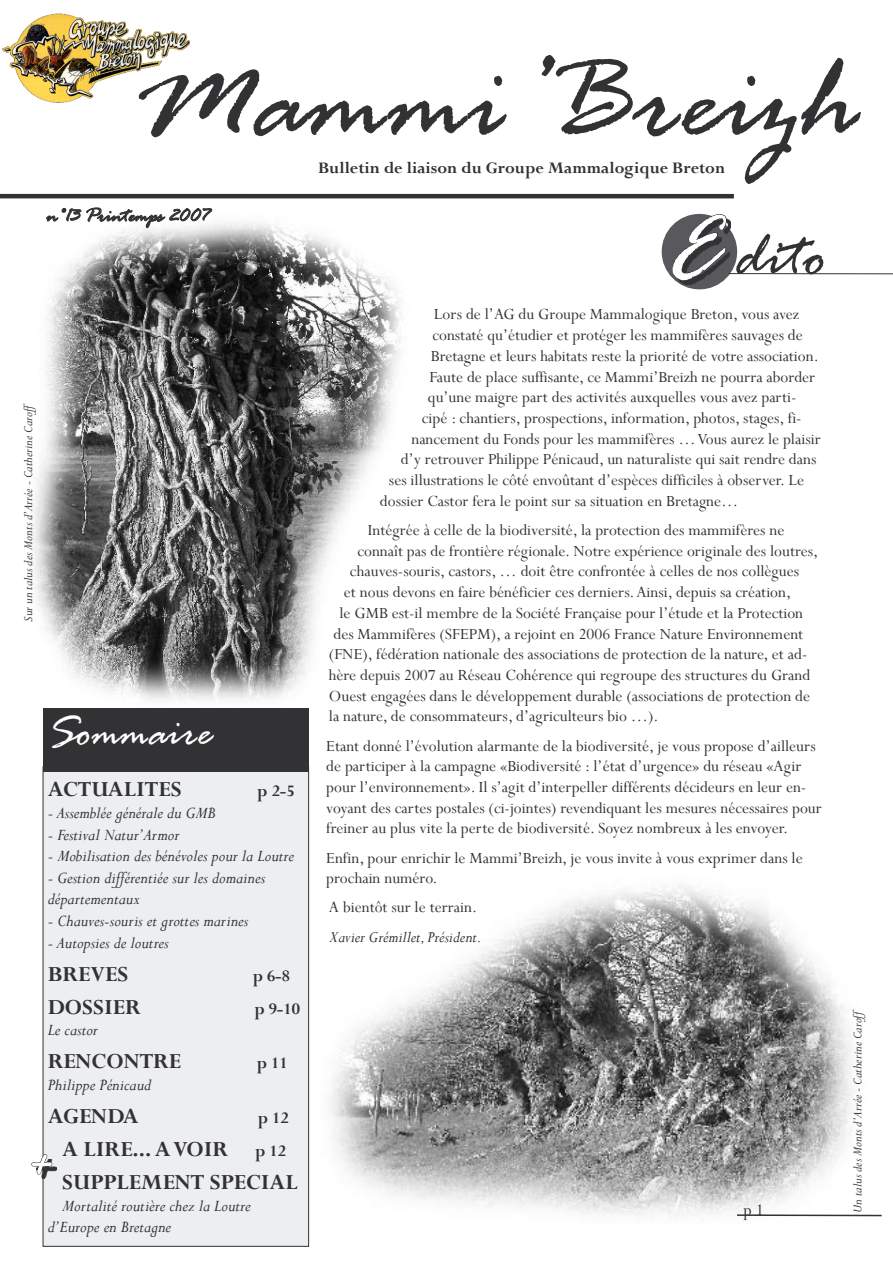
<style>
.page{position:relative;width:893px;height:1263px;background:#fff}
.page>*{position:absolute;margin:0;border:0;box-sizing:border-box;transform-origin:0 0}
.t1{font:italic 127.5px "Rage";color:#323235}
.t2{font:italic 97.5px "Rage";color:#fff}
.t3{font:italic 66px "Rage";color:#323235}
.t4{font:italic 54px "Rage";color:#fff}
.t5{font:italic 45px "Rage";color:#fff}
.Corps_de_texte{font:700 24px "Perpetua";color:#323235}
.t6{font:italic 21px "Rage";color:#323235}
.Corps_de_texte-2{font:italic 18px/21.6px "Perpetua";color:#323235}
.Corps_de_texte-3{font:700 18px "Perpetua";color:#323235}
.Pagination{font:18px "Perpetua";color:#323235}
.Corps_de_texte-4{font:17.25px/20.7px "Perpetua";color:#323235}
.Corps_de_texte-5{font:italic 17.25px "Perpetua";color:#323235}
.Auteurs_photos{font:italic 13.5px "Perpetua";color:#323235}
.s1{font-size:18px}
</style>
<div class="page">
<img style="left:2px;top:14px;width:188px;height:89px">
<img style="left:32px;top:221px;width:370px;height:480px">
<div style="left:43px;top:767px;width:266px;height:479px;background:#edeeef"></div>
<img style="left:330px;top:885px;width:538px;height:332px">
<hr style="left:0;top:194px;width:734px;height:4px;background:#323235">
<div style="left:662px;top:214px;width:75px;height:75px;background:#59585c;border-radius:50%"></div>
<svg style="left:676px;top:218px;width:55px;height:67px"></svg>
<svg style="left:672px;top:214px;width:55px;height:67px"></svg>
<hr style="left:729px;top:273px;width:164px;height:1px;background:#323235">
<svg style="left:46px;top:207px;width:167px;height:22px"></svg>
<hr style="left:737px;top:1214px;width:145px;height:2px;background:#323235">
<div style="left:43px;top:708px;width:265px;height:64px;background:#323235"></div>
<svg style="left:52px;top:1159px;width:5px;height:13px"></svg>
<svg style="left:31px;top:1154px;width:21px;height:25px"></svg>
<p class="t1" style="left:135px;top:32px;width:724px">Mammi’Breizh</p>
<p class="Corps_de_texte-3" style="left:318px;top:156px;width:408px">Bulletin de liaison du Groupe Mammalogique Breton</p>
<p class="t2" style="left:667px;top:198px;width:57px">E</p>
<p class="t6" style="left:47px;top:204px;width:163px">n°13 Printemps 2007</p>
<p class="t3" style="left:735px;top:220px;width:93px">dito</p>
<p class="Auteurs_photos" style="left:20px;top:622px;width:218px;rotate:-90deg">Sur un talus des Monts d’Arrée - Catherine Caroff</p>
<p class="t5" style="left:47px;top:707px;width:166px">Sommaire</p>
<p class="Corps_de_texte" style="left:48px;top:774px;width:135px">ACTUALITES</p>
<p class="Corps_de_texte-3" style="left:257px;top:780px;width:39px">p 2-5</p>
<p class="Corps_de_texte-2" style="left:48px;top:801px;width:170px">- Assemblée générale du GMB</p>
<p class="Corps_de_texte-2" style="left:48px;top:823px;width:133px">- Festival Natur’Armor</p>
<p class="Corps_de_texte-2" style="left:48px;top:845px;width:248px">- Mobilisation des bénévoles pour la Loutre</p>
<p class="Corps_de_texte-2" style="left:48px;top:866px;width:219px">- Gestion différentiée sur les domaines départementaux</p>
<p class="Corps_de_texte-2" style="left:48px;top:909px;width:202px">- Chauves-souris et grottes marines</p>
<p class="Corps_de_texte-2" style="left:48px;top:931px;width:123px">- Autopsies de loutres</p>
<p class="Corps_de_texte" style="left:48px;top:959px;width:82px">BREVES</p>
<p class="Corps_de_texte-3" style="left:253px;top:964px;width:39px">p 6-8</p>
<p class="Corps_de_texte" style="left:48px;top:992px;width:95px">DOSSIER</p>
<p class="Corps_de_texte-3" style="left:254px;top:997px;width:47px">p 9-10</p>
<p class="Corps_de_texte-2" style="left:48px;top:1019px;width:52px">Le castor</p>
<p class="Corps_de_texte" style="left:48px;top:1046px;width:135px">RENCONTRE</p>
<p class="Corps_de_texte-3" style="left:257px;top:1052px;width:32px">p 11</p>
<p class="Corps_de_texte-2" style="left:48px;top:1073px;width:105px">Philippe Pénicaud</p>
<p class="Corps_de_texte" style="left:48px;top:1101px;width:93px">AGENDA</p>
<p class="Corps_de_texte-3" style="left:258px;top:1106px;width:32px">p 12</p>
<p class="Corps_de_texte" style="left:62px;top:1134px;width:225px">A LIRE... A VOIR <span class="s1">p 12</span></p>
<p class="Corps_de_texte" style="left:62px;top:1167px;width:237px">SUPPLEMENT SPECIAL</p>
<p class="Corps_de_texte-2" style="left:48px;top:1194px;width:205px;text-indent:15px">Mortalité routière chez la Loutre d’Europe en Bretagne</p>
<p class="t4" style="left:24px;top:1138px;width:28px">+</p>
<p class="Corps_de_texte-4" style="left:434px;top:304px;width:367px">Lors de l’AG du Groupe Mammalogique Breton, vous avez</p>
<p class="Corps_de_texte-4" style="left:432px;top:325px;width:372px">constaté qu’étudier et protéger les mammifères sauvages de</p>
<p class="Corps_de_texte-4" style="left:431px;top:345px;width:389px">Bretagne et leurs habitats reste la priorité de votre association.</p>
<p class="Corps_de_texte-4" style="left:429px;top:366px;width:387px">Faute de place suffisante, ce Mammi’Breizh ne pourra aborder</p>
<p class="Corps_de_texte-4" style="left:428px;top:387px;width:370px">qu’une maigre part des activités auxquelles vous avez parti-</p>
<p class="Corps_de_texte-4" style="left:422px;top:407px;width:381px">cipé : chantiers, prospections, information, photos, stages, fi-</p>
<p class="Corps_de_texte-4" style="left:411px;top:428px;width:411px">nancement du Fonds pour les mammifères … Vous aurez le plaisir</p>
<p class="Corps_de_texte-4" style="left:401px;top:449px;width:417px">d’y retrouver Philippe Pénicaud, un naturaliste qui sait rendre dans</p>
<p class="Corps_de_texte-4" style="left:389px;top:469px;width:417px">ses illustrations le côté envoûtant d’espèces difficiles à observer. Le</p>
<p class="Corps_de_texte-4" style="left:380px;top:490px;width:360px">dossier Castor fera le point sur sa situation en Bretagne…</p>
<p class="Corps_de_texte-4" style="left:368px;top:519px;width:418px">Intégrée à celle de la biodiversité, la protection des mammifères ne</p>
<p class="Corps_de_texte-4" style="left:357px;top:540px;width:462px">connaît pas de frontière régionale. Notre expérience originale des loutres,</p>
<p class="Corps_de_texte-4" style="left:350px;top:561px;width:451px">chauves-souris, castors, … doit être confrontée à celles de nos collègues</p>
<p class="Corps_de_texte-4" style="left:344px;top:581px;width:449px">et nous devons en faire bénéficier ces derniers. Ainsi, depuis sa création,</p>
<p class="Corps_de_texte-4" style="left:339px;top:602px;width:465px">le GMB est-il membre de la Société Française pour l’étude et la Protection</p>
<p class="Corps_de_texte-4" style="left:333px;top:623px;width:471px">des Mammifères (SFEPM), a rejoint en 2006 France Nature Environnement</p>
<p class="Corps_de_texte-4" style="left:329px;top:644px;width:480px">(FNE), fédération nationale des associations de protection de la nature, et ad-</p>
<p class="Corps_de_texte-4" style="left:329px;top:664px;width:483px">hère depuis 2007 au Réseau Cohérence qui regroupe des structures du Grand</p>
<p class="Corps_de_texte-4" style="left:329px;top:685px;width:483px">Ouest engagées dans le développement durable (associations de protection de</p>
<p class="Corps_de_texte-4" style="left:329px;top:706px;width:331px">la nature, de consommateurs, d’agriculteurs bio …).</p>
<p class="Corps_de_texte-4" style="left:326px;top:735px;width:497px">Etant donné l’évolution alarmante de la biodiversité, je vous propose d’ailleurs de participer à la campagne «Biodiversité : l’état d’urgence» du réseau «Agir pour l’environnement». Il s’agit d’interpeller différents décideurs en leur en&shy;voyant des cartes postales (ci-jointes) revendiquant les mesures nécessaires pour freiner au plus vite la perte de biodiversité. Soyez nombreux à les envoyer.</p>
<p class="Corps_de_texte-4" style="left:326px;top:847px;width:478px">Enfin, pour enrichir le Mammi’Breizh, je vous invite à vous exprimer dans le prochain numéro.</p>
<p class="Corps_de_texte-4" style="left:329px;top:897px;width:150px">A bientôt sur le terrain.</p>
<p class="Corps_de_texte-5" style="left:329px;top:926px;width:154px">Xavier Grémillet, Président.</p>
<p class="Pagination" style="left:744px;top:1198px;width:22px">p 1</p>
<p class="Auteurs_photos" style="left:849px;top:1213px;width:202px;rotate:-90deg">Un talus des Monts d’Arrée - Catherine Caroff</p>
</div>
